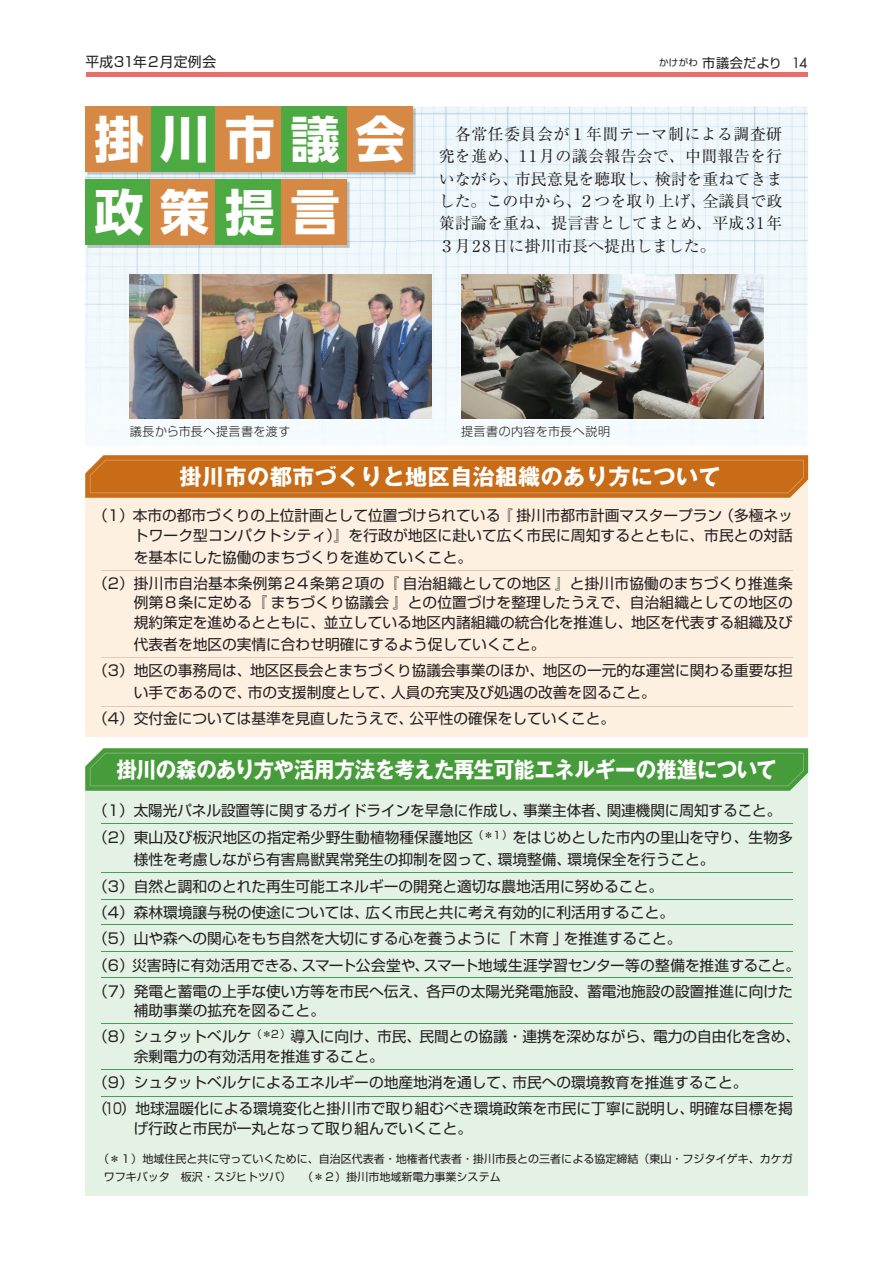
<style>
.page{position:relative;width:893px;height:1263px;background:#fff}
.page>*{position:absolute;margin:0;border:0;box-sizing:border-box;transform-origin:0 0}
.t1{font:700 49.5px/72.6px "UD Shin Go Pro";letter-spacing:.32em;color:#fff}
.t2{font:700 22.05px "Gothic MB101 Pro";color:#fff;scale:.93 1}
.t3{font:700 22.05px "Gothic MB101 Pro";letter-spacing:.025em;color:#fff}
.t4{font:15.9px/22.4px "Ryumin Pro";letter-spacing:.005em;color:#231f20;text-align:justify}
.t5{font:14.7px/26.1px "Shin Go Pro";color:#231f20}
.t6{font:13.8px "Shin Go Pro";color:#231f20}
.t7{font:13.2px "Shin Go Pro";letter-spacing:.01em;color:#231f20}
.t8{font:300 12px "Shin Go Pro";letter-spacing:.04em;color:#231f20}
.t9{font:11.1px/17.7px "Shin Go Pro";color:#231f20}
.s1{font-size:9.45px}
.s2{font-family:"Futura";font-size:13.8px}
</style>
<div class="page">
<img style="left:85px;top:106px;width:723px;height:339px">
<div style="left:85px;top:481px;width:723px;height:255px;background:#fef0e0"></div>
<div style="left:85px;top:768px;width:723px;height:427px;background:#e3f2e5"></div>
<svg style="left:85px;top:455px;width:723px;height:43px;background:#c9701e"></svg>
<svg style="left:85px;top:748px;width:723px;height:43px;background:#4c9e40"></svg>
<img style="left:86px;top:107px;width:330px;height:141px">
<div style="left:85px;top:106px;width:66px;height:66px;background:#d68945"></div>
<div style="left:151px;top:106px;width:66px;height:66px;background:#4da941"></div>
<div style="left:216px;top:106px;width:65px;height:66px;background:#d68945"></div>
<div style="left:281px;top:106px;width:66px;height:66px;background:#4da941"></div>
<div style="left:347px;top:106px;width:66px;height:66px;background:#d68945"></div>
<div style="left:85px;top:179px;width:66px;height:66px;background:#4da941"></div>
<div style="left:150px;top:179px;width:66px;height:66px;background:#d68945"></div>
<div style="left:216px;top:179px;width:65px;height:66px;background:#4da941"></div>
<div style="left:281px;top:179px;width:66px;height:66px;background:#d68945"></div>
<img style="left:461px;top:274px;width:302px;height:145px">
<img style="left:130px;top:274px;width:302px;height:145px">
<hr style="left:101px;top:823px;width:692px;height:1px;background:#469c5c">
<hr style="left:101px;top:706px;width:692px;height:1px;background:#e6c9b5">
<hr style="left:101px;top:657px;width:692px;height:1px;background:#e6c9b5">
<hr style="left:101px;top:570px;width:692px;height:1px;background:#e6c9b5">
<hr style="left:101px;top:873px;width:692px;height:1px;background:#469c5c">
<hr style="left:101px;top:899px;width:692px;height:1px;background:#469c5c">
<hr style="left:101px;top:925px;width:692px;height:1px;background:#469c5c">
<hr style="left:101px;top:951px;width:692px;height:1px;background:#469c5c">
<hr style="left:101px;top:977px;width:692px;height:1px;background:#469c5c">
<hr style="left:101px;top:1023px;width:692px;height:1px;background:#469c5c">
<hr style="left:101px;top:1069px;width:692px;height:1px;background:#469c5c">
<hr style="left:101px;top:1096px;width:692px;height:1px;background:#469c5c">
<div style="left:86px;top:72px;width:721px;height:5px;background:#e86e6c"></div>
<p class="t6" style="left:85px;top:51px;width:132px">平成31年２月定例会</p>
<p class="t7" style="left:659px;top:52px;width:150px"><span class="s1">かけがわ</span> 市議会だより <span class="s2">14</span></p>
<h1 class="t1" style="left:95px;top:102px;width:312px">掛川市議会政策提言</h1>
<p class="t4" style="left:439px;top:122px;width:345px">　各常任委員会が１年間テーマ制による調査研究を進め、11月の議会報告会で、中間報告を行いながら、市民意見を聴取し、検討を重ねてきました。この中から、２つを取り上げ、全議員で政策討論を重ね、提言書としてまとめ、平成31年３月28日に掛川市長へ提出しました。</p>
<p class="t8" style="left:130px;top:421px;width:162px">議長から市長へ提言書を渡す</p>
<p class="t8" style="left:461px;top:421px;width:150px">提言書の内容を市長へ説明</p>
<h2 class="t3" style="left:180px;top:458px;width:543px">掛川市の都市づくりと地区自治組織のあり方について</h2>
<p class="t5" style="left:93px;top:504px;width:701px;line-height:19.8px;text-align:right">（1）本市の都市づくりの上位計画として位置づけられている『掛川市都市計画マスタープラン（多極ネットワーク型コンパクトシティ）』を行政が地区に赴いて広く市民に周知するとともに、市民との対話</p>
<p class="t5" style="left:93px;top:542px;width:701px;text-indent:41px">を基本にした協働のまちづくりを進めていくこと。<br>（2）掛川市自治基本条例第24条第２項の『自治組織としての地区』と掛川市協働のまちづくり推進条</p>
<p class="t5" style="left:134px;top:591px;width:660px;line-height:19.8px">例第８条に定める『まちづくり協議会』との位置づけを整理したうえで、自治組織としての地区の規約策定を進めるとともに、並立している地区内諸組織の統合化を推進し、地区を代表する組織及び</p>
<p class="t5" style="left:93px;top:630px;width:701px;text-indent:41px">代表者を地区の実情に合わせ明確にするよう促していくこと。<br>（3）地区の事務局は、地区区長会とまちづくり協議会事業のほか、地区の一元的な運営に関わる重要な担</p>
<p class="t5" style="left:93px;top:678px;width:564px;text-indent:41px">い手であるので、市の支援制度として、人員の充実及び処遇の改善を図ること。（4）交付金については基準を見直したうえで、公平性の確保をしていくこと。</p>
<h2 class="t2" style="left:116px;top:751px;width:711px">掛川の森のあり方や活用方法を考えた再生可能エネルギーの推進について</h2>
<p class="t5" style="left:93px;top:795px;width:701px;line-height:27.2px">（1） 太陽光パネル設置等に関するガイドラインを早急に作成し、事業主体者、関連機関に周知すること。（2）東山及び板沢地区の指定希少野生動植物種保護地区<sup>（＊１）</sup>をはじめとした市内の里山を守り、生物多</p>
<p class="t5" style="left:93px;top:845px;width:708px;text-indent:41px">様性を考慮しながら有害鳥獣異常発生の抑制を図って、環境整備、環境保全を行うこと。<br>（3）自然と調和のとれた再生可能エネルギーの開発と適切な農地活用に努めること。<br>（4）森林環境譲与税の使途については、広く市民と共に考え有効的に利活用すること。<br>（5）山や森への関心をもち自然を大切にする心を養うように「木育」を推進すること。<br>（6）災害時に有効活用できる、スマート公会堂や、スマート地域生涯学習センター等の整備を推進すること。（7）発電と蓄電の上手な使い方等を市民へ伝え、各戸の太陽光発電施設、蓄電池施設の設置推進に向けた</p>
<p class="t5" style="left:93px;top:996px;width:708px;text-indent:41px">補助事業の拡充を図ること。<br>（8）シュタットベルケ<sup>（＊２）</sup>導入に向け、市民、民間との協議・連携を深めながら、電力の自由化を含め、</p>
<p class="t5" style="left:93px;top:1042px;width:701px;text-indent:41px">余剰電力の有効活用を推進すること。<br>（9）シュタットベルケによるエネルギーの地産地消を通して、市民への環境教育を推進すること。<br>（10）地球温暖化による環境変化と掛川市で取り組むべき環境政策を市民に丁寧に説明し、明確な目標を掲</p>
<p class="t5" style="left:134px;top:1114px;width:340px">げ行政と市民が一丸となって取り組んでいくこと。</p>
<p class="t9" style="left:104px;top:1149px;width:691px;text-indent:-6px">（＊１）地域住民と共に守っていくために、自治区代表者・地権者代表者・掛川市長との三者による協定締結（東山・フジタイゲキ、カケガワフキバッタ　板沢・スジヒトツバ）　　（＊２）掛川市地域新電力事業システム</p>
</div>
